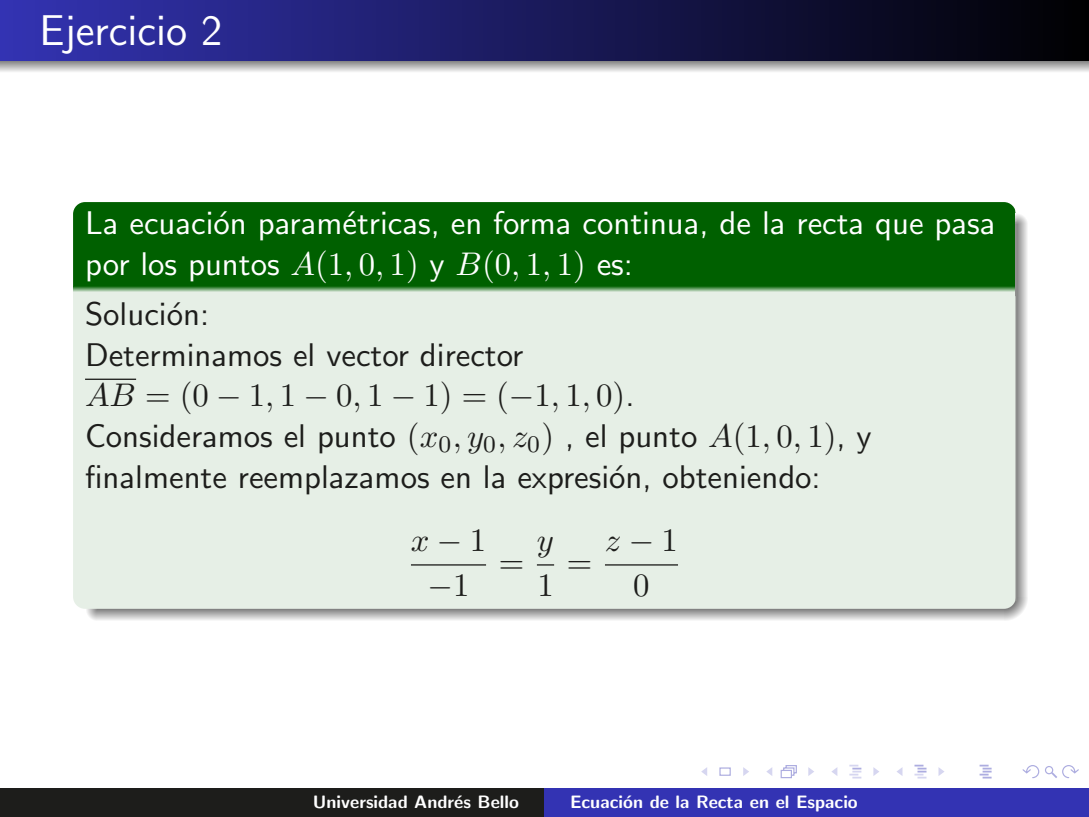
<style>
.page{position:relative;width:1089px;height:817px;background:#fff}
.page>*{position:absolute;margin:0;border:0;box-sizing:border-box;transform-origin:0 0}
.t1{font:42.9px "CMSS12";color:#fff}
.t2{font:32.7px/40.5px "CMSS10";color:#1d1d1b}
.t3{font:32.7px/40.5px "CMSS10";color:#fff}
.t4{font:32.7px "CMR10";color:#1d1d1b}
.t5{font:32.7px "CMMI10";color:#1d1d1b}
.t6{font:32.7px "CMSY10";color:#1d1d1b}
.t7{font:18px "CMSSBX10";color:#fff}
.s1{font-family:"CMMI10"}
.s2{font-family:"CMR10"}
.s3{font-family:"CMSY10"}
.s4{font-family:"CMSS10"}
</style>
<div class="page">
<div style="left:719px;top:767px;width:11px;height:8px;border:1px solid #adade0"></div>
<svg style="left:701px;top:767px;width:6px;height:9px"></svg>
<svg style="left:743px;top:767px;width:6px;height:9px"></svg>
<svg style="left:766px;top:765px;width:48px;height:13px"></svg>
<svg style="left:831px;top:764px;width:48px;height:14px"></svg>
<svg style="left:897px;top:764px;width:47px;height:14px"></svg>
<svg style="left:979px;top:764px;width:12px;height:14px"></svg>
<svg style="left:1022px;top:765px;width:57px;height:14px"></svg>
<div style="left:0;top:0;width:1089px;height:61px;background:linear-gradient(to right,#3333b3,#000001)"></div>
<svg style="left:0;top:60px;width:1089px;height:12px;background:#adadb3"></svg>
<div style="left:73px;top:202px;width:942px;height:83px;background:#006000"></div>
<svg style="left:73px;top:285px;width:942px;height:11px;background:#8fb98f"></svg>
<svg style="left:85px;top:608px;width:12px;height:12px"></svg>
<svg style="left:1003px;top:596px;width:24px;height:24px"></svg>
<svg style="left:97px;top:608px;width:906px;height:12px;background:#b9bab9"></svg>
<svg style="left:1016px;top:214px;width:11px;height:10px"></svg>
<svg style="left:1016px;top:224px;width:11px;height:372px;background:#b7b7b6"></svg>
<div style="left:73px;top:296px;width:942px;height:312px;background:#e6efe6"></div>
<hr style="left:1015px;top:221px;width:1px;height:380px;background:#9d9d9c">
<hr style="left:85px;top:378px;width:51px;height:2px;background:#1d1d1b">
<hr style="left:411px;top:564px;width:75px;height:1px;background:#1d1d1b">
<svg style="left:537px;top:564px;width:17px;height:1px"></svg>
<hr style="left:605px;top:564px;width:73px;height:1px;background:#1d1d1b">
<div style="left:0;top:787px;width:544px;height:29px;background:#1d1d1b"></div>
<div style="left:544px;top:787px;width:545px;height:29px;background:#3333b3"></div>
<h1 class="t1" style="left:40px;top:12px;width:184px">Ejercicio 2</h1>
<p class="t3" style="left:85px;top:205px;width:912px">La ecuaci´on param´etricas, en forma continua, de la recta que pasa por los puntos <span class="s1">A</span><span class="s2">(1</span><span class="s1">,</span> <span class="s2">0</span><span class="s1">,</span> <span class="s2">1)</span> y <span class="s1">B</span><span class="s2">(0</span><span class="s1">,</span> <span class="s2">1</span><span class="s1">,</span> <span class="s2">1)</span> es:</p>
<p class="t2" style="left:85px;top:296px;width:440px">Soluci´on:<br>Determinamos el vector director</p>
<p class="t4" style="left:85px;top:381px;width:551px"><span class="s1">AB</span> = (0<span class="s3">−</span>1<span class="s1">,</span>1<span class="s3">−</span>0<span class="s1">,</span>1<span class="s3">−</span>1) = (<span class="s3">−</span>1<span class="s1">,</span>1<span class="s1">,</span>0)<span class="s4">.</span></p>
<p class="t2" style="left:85px;top:418px;width:788px">Consideramos el punto <span class="s2">(</span><span class="s1">x</span><sub>0</sub><span class="s1">, y</span><sub>0</sub><span class="s1">, z</span><sub>0</sub><span class="s2">)</span> , el punto <span class="s1">A</span><span class="s2">(1</span><span class="s1">,</span> <span class="s2">0</span><span class="s1">,</span> <span class="s2">1)</span>, y finalmente reemplazamos en la expresi´on, obteniendo:</p>
<p class="t5" style="left:411px;top:526px;width:77px">x<span class="s3">−</span><span class="s2">1</span></p>
<p class="t6" style="left:427px;top:565px;width:43px">−<span class="s2">1</span></p>
<p class="t5" style="left:605px;top:526px;width:75px">z<span class="s3">−</span><span class="s2">1</span></p>
<p class="t4" style="left:633px;top:571px;width:18px">0</p>
<p class="t5" style="left:537px;top:526px;width:18px">y</p>
<p class="t4" style="left:537px;top:571px;width:18px">1</p>
<p class="t4" style="left:499px;top:548px;width:27px">=</p>
<p class="t4" style="left:567px;top:548px;width:27px">=</p>
<p class="t7" style="left:313px;top:793px;width:207px">Universidad Andr´es Bello</p>
<p class="t7" style="left:570px;top:793px;width:289px">Ecuaci´on de la Recta en el Espacio</p>
</div>
